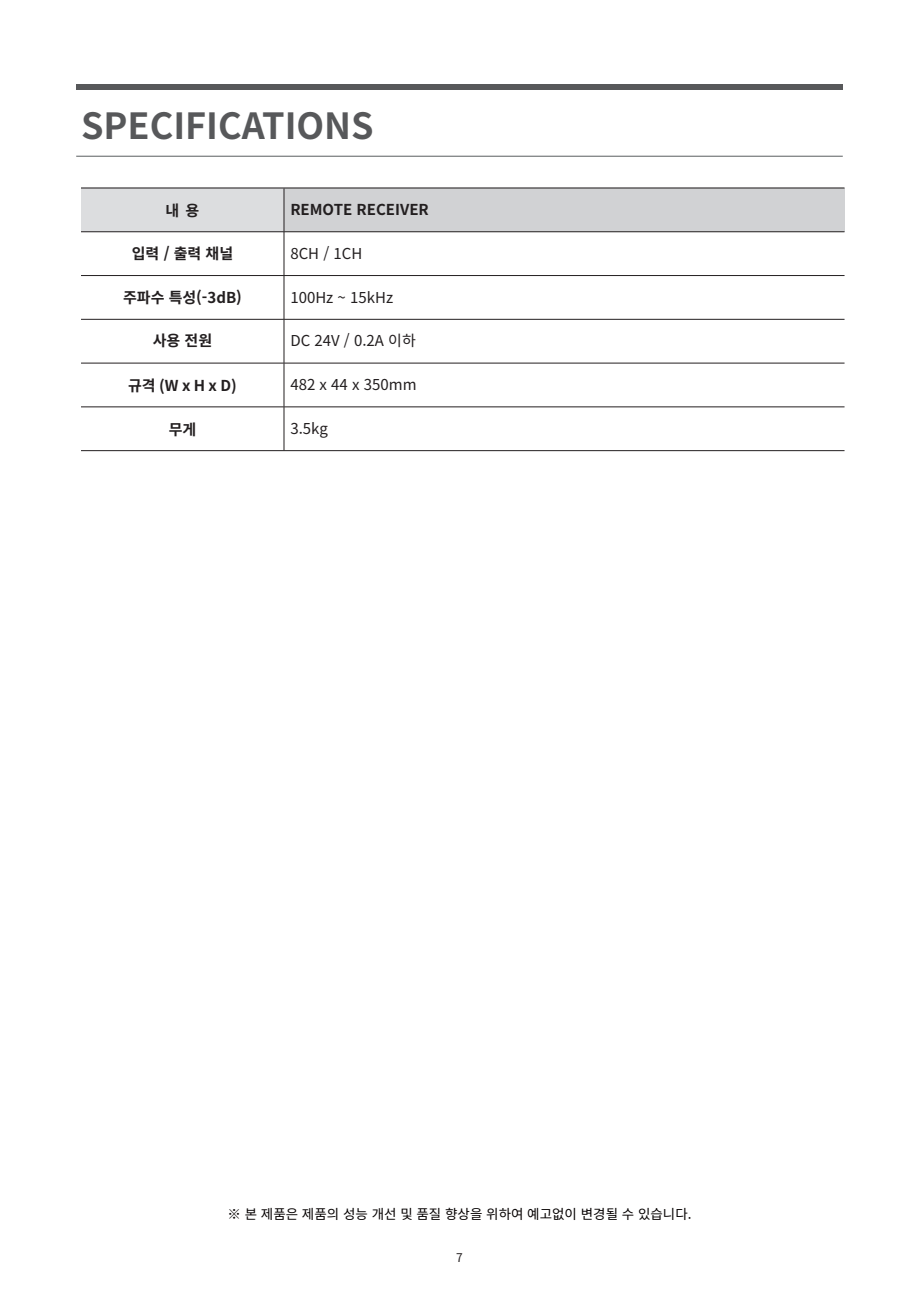
<style>
.page{position:relative;width:919px;height:1289px;background:#fff}
.page>*{position:absolute;margin:0;border:0;box-sizing:border-box;transform-origin:0 0}
.t1{font:700 36px "Noto Sans CJ Kkr";color:#57585a}
.t2{font:700 15px "Noto Sans CJ Kkr";color:#231f20}
.t3{font:15px "Noto Sans CJ Kkr";color:#231f20}
.t4{font:13.5px "Noto Sans CJ Kkr";color:#050000}
.t5{font:12px "Noto Sans CJ Kkr";color:#231f20}
</style>
<div class="page">
<hr style="left:76px;top:156px;width:766px;height:1px;background:#5a5e5f">
<div style="left:76px;top:84px;width:766px;height:6px;background:#57585a"></div>
<div style="left:81px;top:188px;width:203px;height:44px;background:#dcdddf"></div>
<div style="left:284px;top:188px;width:560px;height:44px;background:#d1d2d4"></div>
<hr style="left:284px;top:188px;width:1px;height:43px;background:#231f20">
<hr style="left:81px;top:231px;width:203px;height:1px;background:#231f20">
<hr style="left:284px;top:231px;width:560px;height:1px;background:#231f20">
<hr style="left:284px;top:232px;width:1px;height:43px;background:#231f20">
<hr style="left:81px;top:275px;width:203px;height:1px;background:#231f20">
<hr style="left:284px;top:275px;width:560px;height:1px;background:#231f20">
<hr style="left:284px;top:276px;width:1px;height:43px;background:#231f20">
<hr style="left:81px;top:319px;width:203px;height:1px;background:#231f20">
<hr style="left:284px;top:319px;width:560px;height:1px;background:#231f20">
<hr style="left:284px;top:319px;width:1px;height:44px;background:#231f20">
<hr style="left:81px;top:363px;width:203px;height:1px;background:#231f20">
<hr style="left:284px;top:363px;width:560px;height:1px;background:#231f20">
<hr style="left:284px;top:363px;width:1px;height:43px;background:#231f20">
<hr style="left:81px;top:406px;width:203px;height:1px;background:#231f20">
<hr style="left:284px;top:406px;width:560px;height:1px;background:#231f20">
<hr style="left:284px;top:407px;width:1px;height:43px;background:#231f20">
<hr style="left:81px;top:450px;width:203px;height:1px;background:#231f20">
<hr style="left:284px;top:450px;width:560px;height:1px;background:#231f20">
<hr style="left:81px;top:187px;width:203px;height:1px;background:#231f20">
<hr style="left:284px;top:187px;width:560px;height:1px;background:#231f20">
<h1 class="t1" style="left:81px;top:105px;width:294px">SPECIFICATIONS</h1>
<p class="t2" style="left:166px;top:202px;width:35px">내 용</p>
<p class="t2" style="left:290px;top:201px;width:140px">REMOTE RECEIVER</p>
<p class="t2" style="left:132px;top:245px;width:103px">입력 / 출력 채널</p>
<p class="t3" style="left:290px;top:245px;width:73px">8CH / 1CH</p>
<p class="t2" style="left:123px;top:288px;width:120px">주파수 특성(-3dB)</p>
<p class="t3" style="left:290px;top:288px;width:104px">100Hz ~ 15kHz</p>
<p class="t2" style="left:153px;top:332px;width:61px">사용 전원</p>
<p class="t3" style="left:290px;top:332px;width:127px">DC 24V / 0.2A 이하</p>
<p class="t2" style="left:128px;top:377px;width:110px">규격 (W x H x D)</p>
<p class="t3" style="left:290px;top:376px;width:128px">482 x 44 x 350mm</p>
<p class="t2" style="left:169px;top:421px;width:29px">무게</p>
<p class="t3" style="left:290px;top:420px;width:39px">3.5kg</p>
<p class="t4" style="left:227px;top:1206px;width:465px">※ 본 제품은 제품의 성능 개선 및 품질 향상을 위하여 예고없이 변경될 수 있습니다.</p>
<p class="t5" style="left:456px;top:1250px;width:8px">7</p>
</div>
